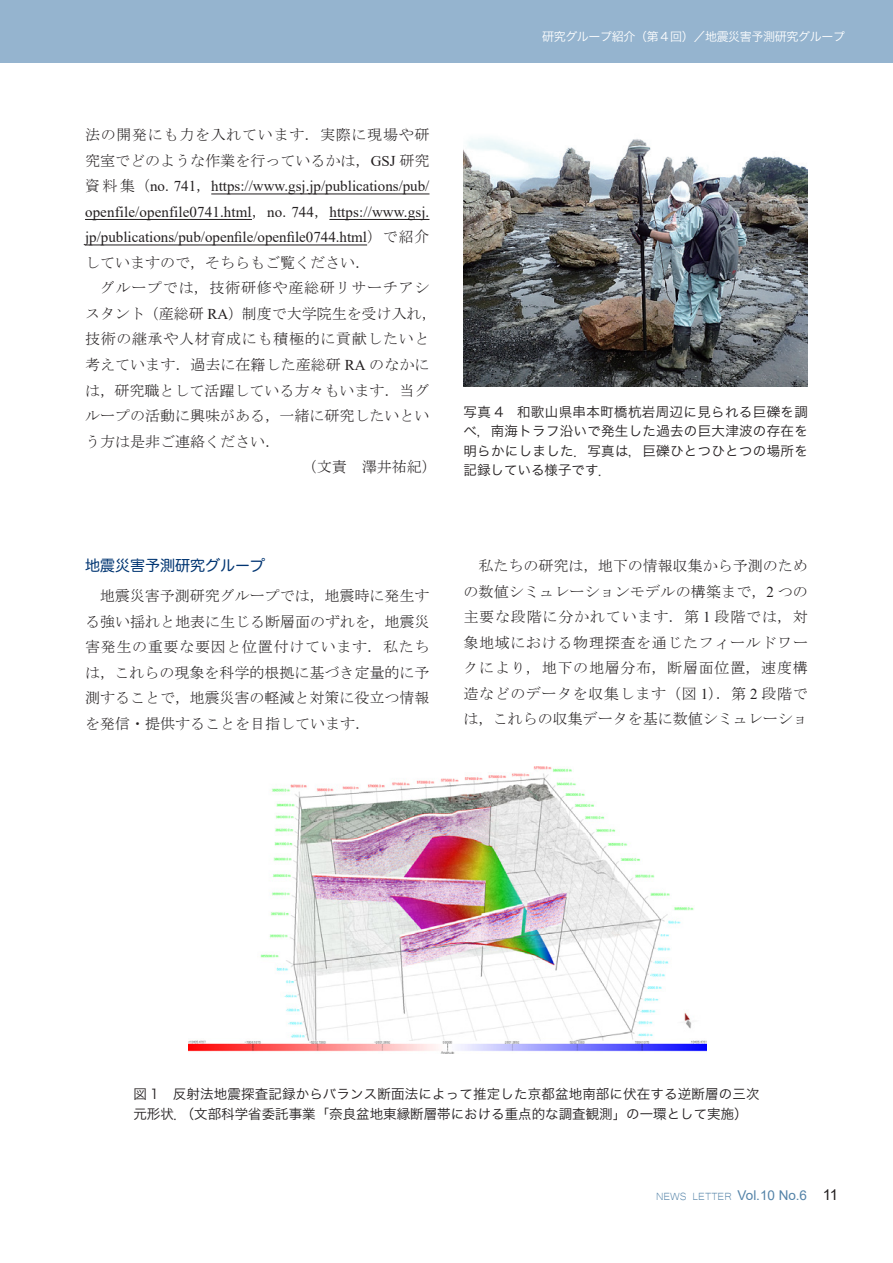
<style>
.page{position:relative;width:893px;height:1263px;background:#fff}
.page>*{position:absolute;margin:0;border:0;box-sizing:border-box;transform-origin:0 0}
.t1{font:15px/25.5px "MS Mincho";color:#231f20;text-align:justify}
.t2{font:15px/25.5px "Times New Roman";color:#231f20;text-align:justify}
.t3{font:15px/25.5px "MS Mincho";letter-spacing:.05em;color:#231f20}
.t4{font:15px "MS Mincho";letter-spacing:.045em;color:#231f20}
.t5{font:15px "Hira Maru Pro W4";color:#013572}
.t6{font:13.5px/19.5px "Hira Kaku Pro W3";letter-spacing:.01em;color:#231f20}
.t7{font:13.5px "Microsoft Yi Baiti";color:#5483a8}
.t8{font:12px "Hira Kaku Pro W3";letter-spacing:-.03em;color:#fff}
.s1{font-family:"Times New Roman"}
.s2{font-family:"MS Mincho"}
.s3{font-family:"Arial"}
.s4{font-family:"Arial";font-size:15px;color:#231f20}
</style>
<div class="page">
<div style="left:0;top:0;width:893px;height:63px;background:#95b4cf"></div>
<img style="left:188px;top:766px;width:519px;height:287px">
<img style="left:463px;top:138px;width:345px;height:249px">
<hr style="left:211px;top:194px;width:218px;height:1px;background:#231f20">
<hr style="left:85px;top:219px;width:167px;height:1px;background:#231f20">
<hr style="left:329px;top:219px;width:100px;height:1px;background:#231f20">
<hr style="left:85px;top:245px;width:282px;height:1px;background:#231f20">
<p class="t3" style="left:85px;top:122px;width:346px">法の開発にも力を入れています．実際に現場や研究室でどのような作業を行っているかは，<span class="s1">GSJ</span> 研究</p>
<p class="t2" style="left:85px;top:173px;width:346px"><span class="s2">資料集（</span>no. 741<span class="s2">，</span>https://www.gsj.jp/publications/pub/ openfile/openfile0741.html<span class="s2">，</span>no. 744<span class="s2">，</span>https://www.gsj. jp/publications/pub/openfile/openfile0744.html<span class="s2">）で紹介</span></p>
<p class="t1" style="left:85px;top:250px;width:286px">していますので，そちらもご覧ください．</p>
<p class="t3" style="left:100px;top:275px;width:331px">グループでは，技術研修や産総研リサーチアシ</p>
<p class="t1" style="left:85px;top:301px;width:353px">スタント（産総研 <span class="s1">RA</span>）制度で大学院生を受け入れ，</p>
<p class="t4" style="left:85px;top:332px;width:346px">技術の継承や人材育成にも積極的に貢献したいと</p>
<p class="t1" style="left:85px;top:352px;width:346px">考えています．過去に在籍した産総研 <span class="s1">RA</span> のなかに</p>
<p class="t1" style="left:85px;top:377px;width:346px">は，研究職として活躍している方々もいます．当グ</p>
<p class="t1" style="left:85px;top:403px;width:346px">ループの活動に興味がある，一緒に研究したいとい</p>
<p class="t1" style="left:85px;top:428px;width:196px">う方は是非ご連絡ください．</p>
<p class="t1" style="left:302px;top:454px;width:136px">（文責　澤井祐紀）</p>
<p class="t5" style="left:85px;top:553px;width:181px">地震災害予測研究グループ</p>
<p class="t1" style="left:85px;top:583px;width:346px;text-indent:15px">地震災害予測研究グループでは，地震時に発生する強い揺れと地表に生じる断層面のずれを，地震災害発生の重要な要因と位置付けています．私たちは，これらの現象を科学的根拠に基づき定量的に予測することで，地震災害の軽減と対策に役立つ情報を発信・提供することを目指しています．</p>
<p class="t8" style="left:542px;top:26px;width:304px">研究グループ紹介（第４回）／地震災害予測研究グループ</p>
<p class="t6" style="left:463px;top:401px;width:346px;text-align:justify">写真 4　和歌山県串本町橋杭岩周辺に見られる巨礫を調べ，南海トラフ沿いで発生した過去の巨大津波の存在を明らかにしました．写真は，巨礫ひとつひとつの場所を記録している様子です．</p>
<p class="t1" style="left:463px;top:553px;width:346px;text-indent:15px">私たちの研究は，地下の情報収集から予測のための数値シミュレーションモデルの構築まで，<span class="s1">2</span> つの主要な段階に分かれています．第 <span class="s1">1</span> 段階では，対象地域における物理探査を通じたフィールドワークにより，地下の地層分布，断層面位置，速度構造などのデータを収集します（図 <span class="s1">1</span>）．第 <span class="s1">2</span> 段階では，これらの収集データを基に数値シミュレーショ</p>
<p class="t6" style="left:133px;top:1084px;width:628px">図 1　反射法地震探査記録からバランス断面法によって推定した京都盆地南部に伏在する逆断層の三次元形状．（文部科学省委託事業「奈良盆地東縁断層帯における重点的な調査観測」の一環として実施）</p>
<p class="t7" style="left:656px;top:1188px;width:184px">NEWS LETTER <span class="s3">Vol.10 No.6</span> <span class="s4">11</span></p>
</div>
